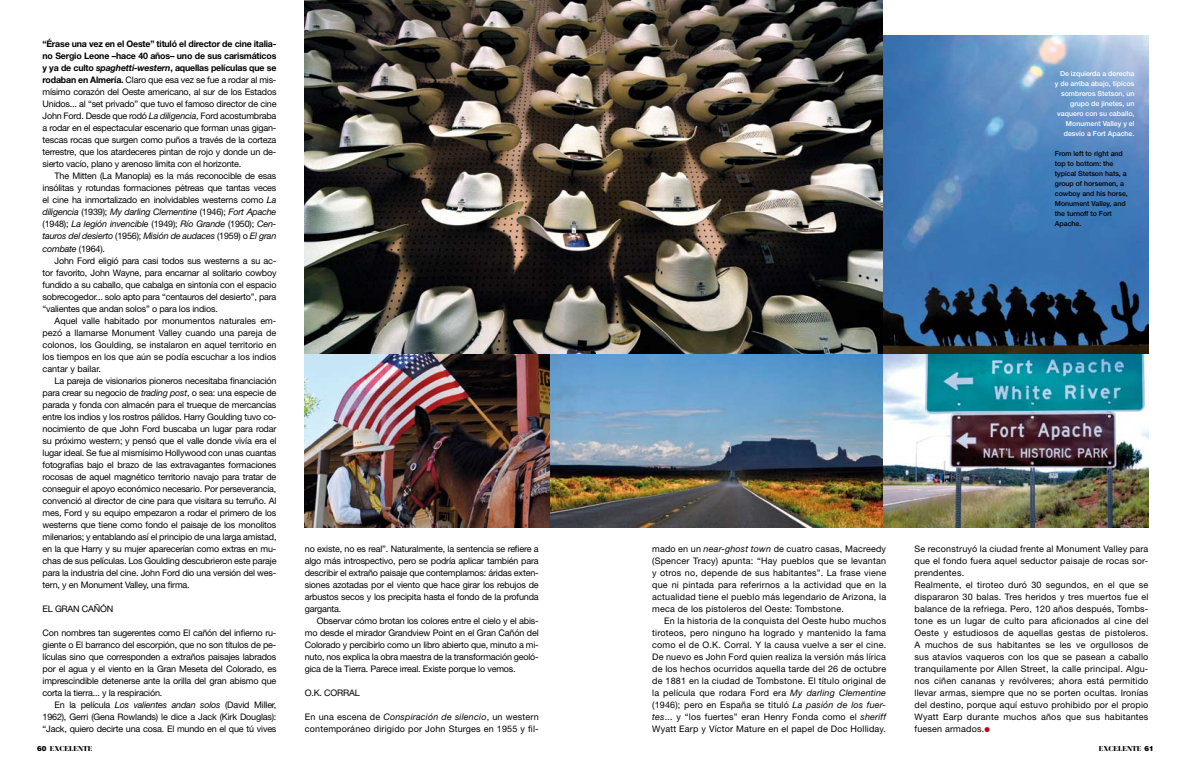
<style>
.page{position:relative;width:1191px;height:766px;background:#fff}
.page>*{position:absolute;margin:0;border:0;box-sizing:border-box;transform-origin:0 0}
.t1{font:9px/12px "Helvetica Neue LT Std";letter-spacing:.02em;color:#000;text-align:justify}
.t2{font:9px "Helvetica Neue LT Std";letter-spacing:-.02em;color:#000}
.t3{font:500 7px/10px "Helvetica Neue LT Std";color:#fff;text-align:right}
.t4{font:500 7px/10px "Helvetica Neue LT Std";color:#000}
.t5{font:900 7px "Bauer Bodoni Std";color:#000}
.s1{font-weight:700}
.s2{font-weight:700;font-style:italic}
.s3{font-style:italic}
.s4{color:#c3071b}
.s5{font-family:"Helvetica LT Std"}
</style>
<div class="page">
<img style="left:883px;top:35px;width:265px;height:320px">
<img style="left:305px;top:0;width:578px;height:355px">
<img style="left:305px;top:355px;width:245px;height:172px">
<img style="left:883px;top:355px;width:265px;height:172px">
<img style="left:550px;top:355px;width:333px;height:172px">
<p class="t1" style="left:43px;top:38px;width:235px"><span class="s1">“Érase una vez en el Oeste” tituló el director de cine italia&shy;no Sergio Leone –hace 40 años– uno de sus carismáticos y ya de culto</span> <span class="s2">spaghetti-western</span><span class="s1">, aquellas películas que se rodaban en Almería.</span> Claro que esa vez se fue a rodar al mis&shy;mísimo corazón del Oeste americano, al sur de los Estados Unidos... al “set privado” que tuvo el famoso director de cine John Ford. Desde que rodó <span class="s3">La diligencia</span>, Ford acostumbraba a rodar en el espectacular escenario que forman unas gigan&shy;tescas rocas que surgen como puños a través de la corteza terrestre, que los atardeceres pintan de rojo y donde un de&shy;sierto vacío, plano y arenoso limita con el horizonte.</p>
<p class="t1" style="left:43px;top:170px;width:235px;text-indent:12px">The Mitten (La Manopla) es la más reconocible de esas insólitas y rotundas formaciones pétreas que tantas veces el cine ha inmortalizado en inolvidables westerns como <span class="s3">La diligencia</span> (1939); <span class="s3">My darling Clementine</span> (1946); <span class="s3">Fort Apache </span>(1948); <span class="s3">La legión invencible</span> (1949); <span class="s3">Río Grande</span> (1950); <span class="s3">Cen&shy;tauros del desierto</span> (1956); <span class="s3">Misión de audaces</span> (1959) o <span class="s3">El gran combate</span> (1964).</p>
<p class="t1" style="left:43px;top:254px;width:235px;text-indent:12px">John Ford eligió para casi todos sus westerns a su ac&shy;tor favorito, John Wayne, para encarnar al solitario cowboy fundido a su caballo, que cabalga en sintonía con el espacio sobrecogedor... solo apto para “centauros del desierto”, para “valientes que andan solos” o para los indios.</p>
<p class="t1" style="left:43px;top:314px;width:235px;text-indent:12px">Aquel valle habitado por monumentos naturales em&shy;pezó a llamarse Monument Valley cuando una pareja de colonos, los Goulding, se instalaron en aquel territorio en los tiempos en los que aún se podía escuchar a los indios cantar y bailar.</p>
<p class="t1" style="left:43px;top:374px;width:235px;text-indent:12px">La pareja de visionarios pioneros necesitaba financiación para crear su negocio de <span class="s3">trading post</span>, o sea: una especie de parada y fonda con almacén para el trueque de mercancías entre los indios y los rostros pálidos. Harry Goulding tuvo co&shy;nocimiento de que John Ford buscaba un lugar para rodar su próximo western; y pensó que el valle donde vivía era el lugar ideal. Se fue al mismísimo Hollywood con unas cuantas fotografías bajo el brazo de las extravagantes formaciones rocosas de aquel magnético territorio navajo para tratar de conseguir el apoyo económico necesario. Por perseverancia, convenció al director de cine para que visitara su terruño. Al mes, Ford y su equipo empezaron a rodar el primero de los westerns que tiene como fondo el paisaje de los monolitos milenarios; y entablando así el principio de una larga amistad, en la que Harry y su mujer aparecerían como extras en mu&shy;chas de sus películas. Los Goulding descubrieron este paraje para la industria del cine. John Ford dio una versión del wes&shy;tern, y en Monument Valley, una firma.</p>
<p class="t2" style="left:43px;top:603px;width:72px">El Gran Cañón</p>
<p class="t1" style="left:43px;top:626px;width:235px">Con nombres tan sugerentes como El cañón del infierno ru&shy;giente o El barranco del escorpión, que no son títulos de pe&shy;lículas sino que corresponden a extraños paisajes labrados por el agua y el viento en la Gran Meseta del Colorado, es imprescindible detenerse ante la orilla del gran abismo que corta la tierra... y la respiración.</p>
<p class="t1" style="left:43px;top:698px;width:235px;text-indent:12px">En la película <span class="s3">Los valientes andan solos</span> (David Miller, 1962), Gerri (Gena Rowlands) le dice a Jack (Kirk Douglas): “Jack, quiero decirte una cosa. El mundo en el que tú vives</p>
<p class="t1" style="left:305px;top:542px;width:235px">no existe, no es real”. Naturalmente, la sentencia se refiere a algo más introspectivo, pero se podría aplicar también para describir el extraño paisaje que contemplamos: áridas exten&shy;siones azotadas por el viento que hace girar los rebujos de arbustos secos y los precipita hasta el fondo de la profunda garganta.</p>
<p class="t1" style="left:305px;top:614px;width:235px;text-indent:12px">Observar cómo brotan los colores entre el cielo y el abis&shy;mo desde el mirador Grandview Point en el Gran Cañón del Colorado y percibirlo como un libro abierto que, minuto a mi&shy;nuto, nos explica la obra maestra de la transformación geoló&shy;gica de la Tierra. Parece irreal. Existe porque lo vemos.</p>
<p class="t1" style="left:305px;top:686px;width:51px">O.K. Corral</p>
<p class="t1" style="left:305px;top:710px;width:235px">En una escena de <span class="s3">Conspiración de silencio</span>, un western contemporáneo dirigido por John Sturges en 1955 y fil-</p>
<p class="t3" style="left:1054px;top:69px;width:81px">De izquierda a derecha y de arriba abajo, típicos sombreros Stetson, un grupo de jinetes, un vaquero con su caballo,<br>Monument Valley y el desvío a Fort Apache.</p>
<p class="t4" style="left:1054px;top:149px;width:75px">From left to right and top to bottom: the typical Stetson hats, a group of horsemen, a cowboy and his horse,<br>Monument Valley, and the turnoff to Fort<br>Apache.</p>
<p class="t1" style="left:652px;top:542px;width:235px">mado en un <span class="s3">near-ghost town</span> de cuatro casas, Macreedy (Spencer Tracy) apunta: “Hay pueblos que se levantan y otros no, depende de sus habitantes”. La frase viene que ni pintada para referirnos a la actividad que en la actualidad tiene el pueblo más legendario de Arizona, la meca de los pistoleros del Oeste: Tombstone.</p>
<p class="t1" style="left:652px;top:614px;width:235px;text-indent:12px">En la historia de la conquista del Oeste hubo muchos tiroteos, pero ninguno ha logrado y mantenido la fama como el de O.K. Corral. Y la causa vuelve a ser el cine.<br>De nuevo es John Ford quien realiza la versión más lírica de los hechos ocurridos aquella tarde del 26 de octubre de 1881 en la ciudad de Tombstone. El título original de la película que rodara Ford era <span class="s3">My darling Clementine </span>(1946); pero en España se tituló <span class="s3">La pasión de los fuer&shy;tes</span>... y “los fuertes” eran Henry Fonda como el <span class="s3">sheriff </span>Wyatt Earp y Víctor Mature en el papel de Doc Holliday.</p>
<p class="t1" style="left:914px;top:542px;width:235px;text-align:left">Se reconstruyó la ciudad frente al Monument Valley para que el fondo fuera aquel seductor paisaje de rocas sor&shy;prendentes.<br>Realmente, el tiroteo duró 30 segundos, en el que se dispararon 30 balas. Tres heridos y tres muertos fue el balance de la refriega. Pero, 120 años después, Tombs&shy;tone es un lugar de culto para aficionados al cine del Oeste y estudiosos de aquellas gestas de pistoleros.<br>A muchos de sus habitantes se les ve orgullosos de sus atavíos vaqueros con los que se pasean a caballo tranquilamente por Allen Street, la calle principal. Algu&shy;nos ciñen cananas y revólveres; ahora está permitido llevar armas, siempre que no se porten ocultas. Ironías del destino, porque aquí estuvo prohibido por el propio Wyatt Earp durante muchos años que sus habitantes fuesen armados.<span class="s4">●</span></p>
<p class="t5" style="left:37px;top:744px;width:57px"><span class="s5">60</span> EXCELENTE</p>
<p class="t5" style="left:1098px;top:744px;width:57px">EXCELENTE <span class="s5">61</span></p>
</div>
